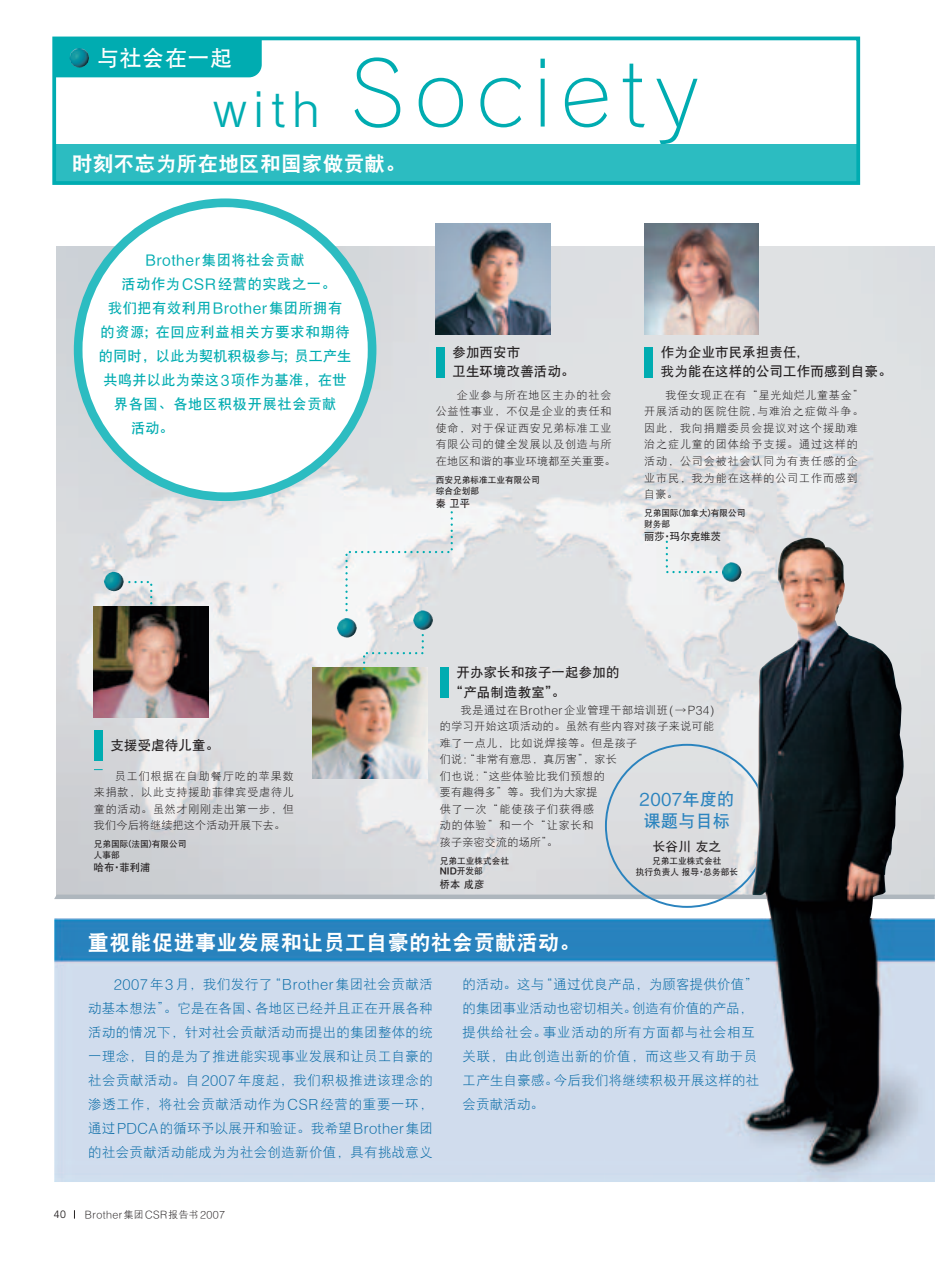
<style>
.page{position:relative;width:935px;height:1262px;background:#fff}
.page>*{position:absolute;margin:0;border:0;box-sizing:border-box;transform-origin:0 0}
.t1{font:87px "Rodin CID L";letter-spacing:.1em;color:#00acb1}
.t2{font:22.05px "DFP Hei W7 G Bpc EUC H";letter-spacing:.025em;color:#fff}
.t3{font:21px "DFP Hei W9 G Bpc EUC H";letter-spacing:.02em;color:#fff}
.t4{font:20.4px "DFP Hei W9 G Bpc EUC H";letter-spacing:.02em;color:#fff}
.t5{font:16.95px/21.6px "DFP Hei W7 G Bpc EUC H";letter-spacing:.02em;color:#2a83be}
.t6{font:14.1px "DFP Hei W7 G Bpc EUC H";letter-spacing:.04em;color:#00acb1}
.t7{font:14.1px "DFP Hei W7 G Bpc EUC H";letter-spacing:.01em;color:#00acb1}
.t8{font:14.1px "DFP Hei W7 G Bpc EUC H";letter-spacing:.02em;color:#00acb1}
.t9{font:14.1px "Hei Bold Alphabet";letter-spacing:.04em;color:#00acb1}
.t10{font:13.35px/24px "DFP Hei W3 G Bpc EUC H";letter-spacing:.025em;color:#066aa6;text-align:justify}
.t11{font:13.35px/19.5px "DFP Hei W7 G Bpc EUC H";letter-spacing:.015em;color:#231f20}
.t12{font:12.6px "DFP Hei W7 G Bpc EUC H";color:#231f20}
.t13{font:10.95px/16.5px "DFP Hei W3 G Bpc EUC H";letter-spacing:.065em;color:#231f20}
.t14{font:10.5px "Avenir";color:#231f20}
.t15{font:10.2px "DFP Hei W7 G Bpc EUC H";color:#231f20}
.t16{font:9.75px "Hei Light Alphabet";letter-spacing:.04em;color:#231f20}
.t17{font:8.7px/10.5px "DFP Hei W7 G Bpc EUC H";color:#231f20}
.s1{font-family:"Rodin CID M";font-size:45.75px}
.s2{font-family:"DFP Hei W7 G Bpc EUC H"}
.s3{font-family:"Hei Bold Alphabet"}
.s4{font-family:"DFPG Hei Bd MP BF"}
.s5{font-family:"Hei Light Alphabet"}
.s6{font-family:"Hei Heavy Alphabet"}
.s7{font-family:"DFP Hei W3 G Bpc EUC H"}
</style>
<div class="page">
<img style="left:57px;top:247px;width:877px;height:290px">
<img style="left:54px;top:537px;width:880px;height:645px">
<img style="left:436px;top:223px;width:114px;height:112px">
<img style="left:644px;top:223px;width:114px;height:112px">
<img style="left:313px;top:673px;width:114px;height:106px">
<img style="left:94px;top:606px;width:114px;height:112px">
<div style="left:436px;top:347px;width:8px;height:31px;background:#00acb1"></div>
<div style="left:644px;top:347px;width:9px;height:31px;background:#00acb1"></div>
<img style="left:104px;top:572px;width:20px;height:19px">
<img style="left:722px;top:562px;width:19px;height:20px">
<div style="left:74px;top:198px;width:302px;height:303px;background:#2cbcc1;border-radius:50%"></div>
<div style="left:82px;top:207px;width:286px;height:285px;background:#fff;border-radius:50%"></div>
<svg style="left:126px;top:510px;width:596px;height:163px"></svg>
<div style="left:440px;top:667px;width:8px;height:31px;background:#00acb1"></div>
<div style="left:94px;top:730px;width:9px;height:31px;background:#00acb1"></div>
<div style="left:54px;top:144px;width:804px;height:39px;background:#2cbcc1"></div>
<div style="left:52px;top:37px;width:808px;height:148px;border:4px solid #00acb1"></div>
<div style="left:54px;top:38px;width:208px;height:39px;background:#00acb1"></div>
<img style="left:70px;top:48px;width:19px;height:20px">
<p class="t2" style="left:97px;top:47px;width:137px">与社会在一起</p>
<p class="t1" style="left:213px;top:61px;width:487px"><span class="s1">with</span> Society</p>
<p class="t4" style="left:72px;top:153px;width:335px">时刻不忘为所在地区和国家做贡献。</p>
<p class="t9" style="left:145px;top:255px;width:161px">Brother<span class="s2">集团将社会贡献</span></p>
<p class="t6" style="left:121px;top:277px;width:216px">活动作为<span class="s3">CSR</span>经营的实践之一。</p>
<p class="t6" style="left:108px;top:301px;width:235px">我们把有效利用<span class="s3">Brother</span>集团所拥有</p>
<p class="t6" style="left:101px;top:325px;width:250px">的资源；在回应利益相关方要求和期待</p>
<p class="t7" style="left:99px;top:349px;width:254px">的同时，以此为契机积极参与；员工产生</p>
<p class="t8" style="left:104px;top:373px;width:244px">共鸣并以此为荣这<span class="s3">3</span>项作为基准，在世</p>
<p class="t6" style="left:114px;top:397px;width:224px">界各国、各地区积极开展社会贡献</p>
<p class="t6" style="left:131px;top:421px;width:44px">活动。</p>
<p class="t11" style="left:110px;top:735px;width:110px">支援受虐待儿童。</p>
<p class="t13" style="left:94px;top:767px;width:201px;text-align:justify;text-indent:21px">员工们根据在自助餐厅吃的苹果数来捐款，以此支持援助菲律宾受虐待儿童的活动。虽然才刚刚走出第一步，但我们今后将继续把这个活动开展下去。</p>
<p class="t17" style="left:94px;top:838px;width:94px">兄弟国际<span class="s4">(</span>法国<span class="s4">)</span>有限公司人事部</p>
<p class="t15" style="left:94px;top:862px;width:58px">哈布·菲利浦</p>
<p class="t11" style="left:452px;top:342px;width:124px">参加西安市<br>卫生环境改善活动。</p>
<p class="t11" style="left:661px;top:342px;width:232px">作为企业市民承担责任,<br>我为能在这样的公司工作而感到自豪。</p>
<p class="t13" style="left:436px;top:387px;width:181px;text-indent:21px">企业参与所在地区主办的社会公益性事业，不仅是企业的责任和使命，对于保证西安兄弟标准工业有限公司的健全发展以及创造与所在地区和谐的事业环境都至关重要。</p>
<p class="t17" style="left:436px;top:474px;width:105px">西安兄弟标准工业有限公司综合企划部</p>
<p class="t15" style="left:436px;top:498px;width:36px">秦 卫平</p>
<p class="t13" style="left:644px;top:387px;width:220px;text-indent:21px">我侄女现正在有“星光灿烂儿童基金”开展活动的医院住院,与难治之症做斗争。因此，我向捐赠委员会提议对这个援助难治之症儿童的团体给予支援。通过这样的活动，公司会被社会认同为有责任感的企业市民，我为能在这样的公司工作而感到自豪。</p>
<p class="t17" style="left:644px;top:507px;width:103px">兄弟国际<span class="s4">(</span>加拿大<span class="s4">)</span>有限公司财务部</p>
<p class="t15" style="left:644px;top:531px;width:78px">丽莎·玛尔克维茨</p>
<p class="t11" style="left:450px;top:662px;width:171px;text-indent:7px">开办家长和孩子一起参加的“产品制造教室”。</p>
<p class="t13" style="left:440px;top:701px;width:276px;text-indent:21px">我是通过在<span class="s5">Brother</span>企业管理干部培训班<span class="s5">(</span>→<span class="s5">P34)</span>的学习开始这项活动的。虽然有些内容对孩子来说可能难了一点儿，比如说焊接等。但是孩子<br>们说<span class="s5">:</span>“非常有意思，真厉害”，家长<br>们也说<span class="s5">:</span>“这些体验比我们预想的<br>要有趣得多”等。我们为大家提<br>供了一次“能使孩子们获得感<br>动的体验”和一个“让家长和<br>孩子亲密交流的场所”。</p>
<p class="t17" style="left:440px;top:855px;width:71px">兄弟工业株式会社<br><span class="s6">NID</span>开发部</p>
<p class="t15" style="left:440px;top:879px;width:46px">桥本 成彦</p>
<p class="t5" style="left:639px;top:788px;width:96px"><span class="s3">2007</span>年度的课题与目标</p>
<p class="t12" style="left:652px;top:840px;width:70px">长谷川 友之</p>
<p class="t17" style="left:635px;top:855px;width:104px;text-align:center">兄弟工业株式会社<br>执行负责人 报导·总务部长</p>
<p class="t3" style="left:88px;top:931px;width:494px">重视能促进事业发展和让员工自豪的社会贡献活动。</p>
<p class="t10" style="left:88px;top:971px;width:346px;text-indent:26px"><span class="s5">2007</span>年<span class="s5">3</span>月，我们发行了“<span class="s5">Brother</span>集团社会贡献活动基本想法”。它是在各国、各地区已经并且正在开展各种活动的情况下，针对社会贡献活动而提出的集团整体的统一理念，目的是为了推进能实现事业发展和让员工自豪的社会贡献活动。自<span class="s5">2007</span>年度起，我们积极推进该理念的渗透工作，将社会贡献活动作为<span class="s5">CSR</span>经营的重要一环，通过<span class="s5">PDCA</span>的循环予以展开和验证。我希望<span class="s5">Brother</span>集团的社会贡献活动能成为为社会创造新价值，具有挑战意义</p>
<p class="t10" style="left:462px;top:971px;width:298px;text-align:left">的活动。这与“通过优良产品，为顾客提供价值”的集团事业活动也密切相关。创造有价值的产品，提供给社会。事业活动的所有方面都与社会相互关联，由此创造出新的价值，而这些又有助于员工产生自豪感。今后我们将继续积极开展这样的社会贡献活动。</p>
<p class="t14" style="left:54px;top:1210px;width:14px">40</p>
<p class="t16" style="left:85px;top:1211px;width:142px">Brother<span class="s7">集团</span>CSR<span class="s7">报告书</span>2007</p>
</div>
